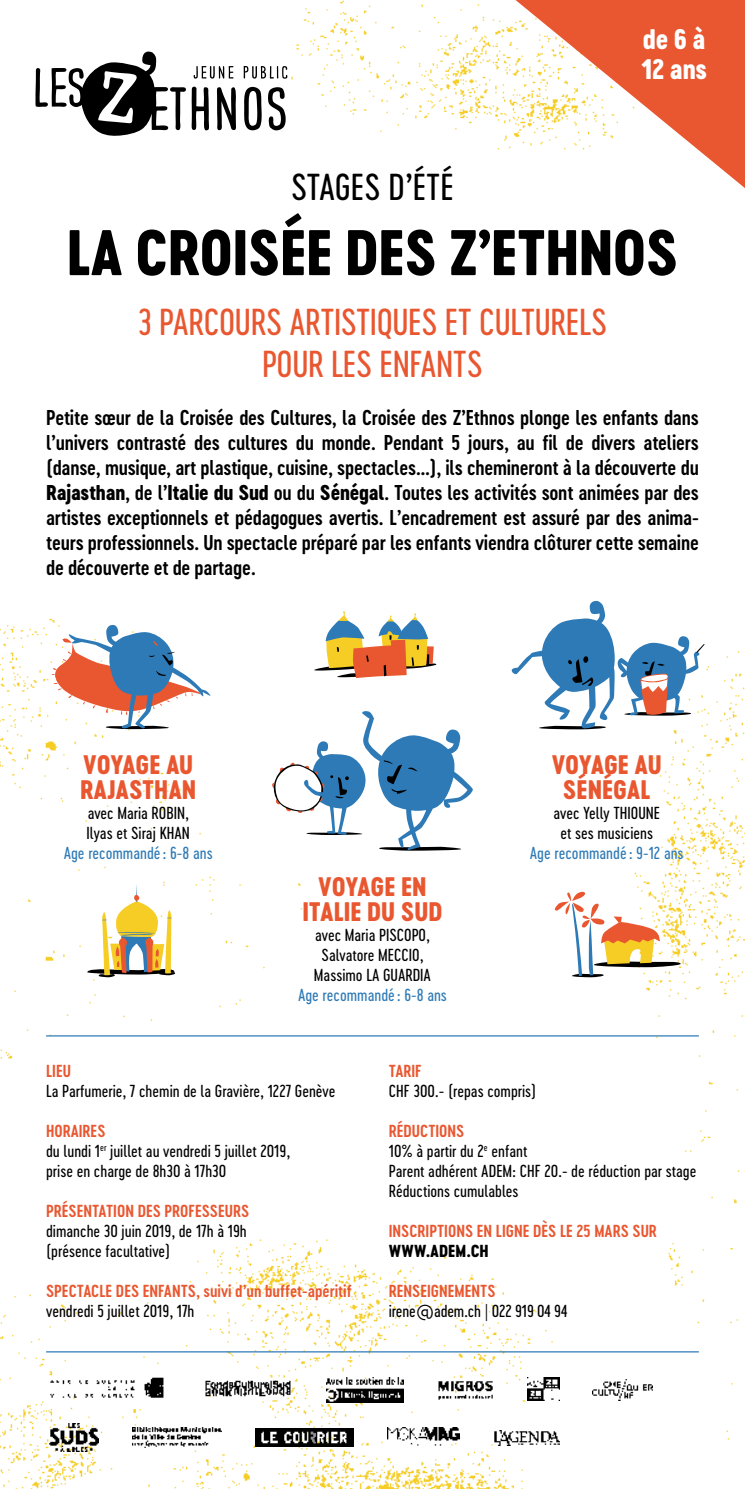
<style>
.page{position:relative;width:745px;height:1489px;background:#fff}
.page>*{position:absolute;margin:0;border:0;box-sizing:border-box;transform-origin:0 0}
.t1{font:60px "Cervo Neue Extra Bold Neue";letter-spacing:-.01em;color:#000}
.t2{font:35px/42px "Cervo Neue Regular Neue";letter-spacing:-.01em;color:#e95730;text-align:center}
.t3{font:35px "Cervo Neue Regular Neue";color:#000}
.t4{font:26.5px/29.8px "Cervo Neue Extra Bold Neue";letter-spacing:-.01em;color:#fff}
.t5{font:25px/25px "Cervo Neue Extra Bold Neue";color:#e95730;text-align:center}
.t6{font:20px/25px "Cervo Neue Semi Bold Neue";letter-spacing:-.01em;color:#000;text-align:justify}
.t7{font:16.25px/20px "Cervo Neue Regular Neue";color:#000}
.t8{font:16.25px "Cervo Neue Semi Bold Neue";color:#e95730}
.t9{font:16.25px "Cervo Neue Regular Neue";color:#2e7ab6}
.t10{font:16.25px "Cervo Neue Extra Bold Neue";color:#000}
.s1{font-family:"Cervo Neue Extra Bold Neue"}
</style>
<div class="page">
<img style="left:0;top:1239px;width:592px;height:249px">
<img style="left:287px;top:0;width:228px;height:150px">
<img style="left:0;top:618px;width:307px;height:441px">
<img style="left:592px;top:644px;width:152px;height:796px">
<svg style="left:35px;top:51px;width:252px;height:85px"></svg>
<img style="left:50px;top:1373px;width:120px;height:25px">
<img style="left:50px;top:1423px;width:48px;height:28px">
<img style="left:132px;top:1427px;width:90px;height:20px">
<img style="left:203px;top:1376px;width:90px;height:22px">
<img style="left:592px;top:1378px;width:60px;height:21px">
<img style="left:527px;top:1376px;width:31px;height:23px">
<img style="left:436px;top:1379px;width:57px;height:20px">
<img style="left:326px;top:1376px;width:77px;height:25px">
<svg style="left:515px;top:0;width:229px;height:188px"></svg>
<hr style="left:46px;top:1035px;width:652px;height:1px;background:#2e7ab6">
<hr style="left:46px;top:1351px;width:652px;height:1px;background:#2e7ab6">
<svg style="left:272px;top:710px;width:200px;height:140px"></svg>
<svg style="left:51px;top:624px;width:161px;height:105px"></svg>
<svg style="left:511px;top:601px;width:193px;height:128px"></svg>
<svg style="left:87px;top:883px;width:88px;height:94px"></svg>
<svg style="left:314px;top:611px;width:122px;height:67px"></svg>
<svg style="left:554px;top:891px;width:126px;height:86px"></svg>
<img style="left:387px;top:1427px;width:72px;height:20px">
<img style="left:493px;top:1429px;width:65px;height:16px">
<img style="left:255px;top:1428px;width:98px;height:18px">
<h3 class="t4" style="left:641px;top:24px;width:67px">de 6 à<br>12 ans</h3>
<h2 class="t3" style="left:291px;top:164px;width:164px">STAGES D’ÉTÉ</h2>
<h1 class="t1" style="left:67px;top:210px;width:613px">LA CROISÉE DES Z’ETHNOS</h1>
<h2 class="t2" style="left:138px;top:300px;width:470px">3 PARCOURS ARTISTIQUES ET CULTURELS<br>POUR LES ENFANTS</h2>
<p class="t6" style="left:46px;top:405px;width:654px">Petite sœur de la Croisée des Cultures, la Croisée des Z’Ethnos plonge les enfants dans l’univers contrasté des cultures du monde. Pendant 5 jours, au fil de divers ateliers (danse, musique, art plastique, cuisine, spectacles…), ils chemineront à la découverte du <span class="s1">Rajasthan</span>, de l’<span class="s1">Italie du Sud</span> ou du <span class="s1">Sénégal</span>. Toutes les activités sont animées par des artistes exceptionnels et pédagogues avertis. L’encadrement est assuré par des anima&shy;teurs professionnels. Un spectacle préparé par les enfants viendra clôturer cette semaine de découverte et de partage.</p>
<p class="t5" style="left:80px;top:752px;width:118px;text-align:left">VOYAGE AU<br>RAJASTHAN</p>
<p class="t7" style="left:86px;top:803px;width:105px">avec Maria ROBIN,<br>Ilyas et Siraj KHAN</p>
<p class="t9" style="left:64px;top:842px;width:150px">Age recommandé : 6-8 ans</p>
<p class="t5" style="left:302px;top:873px;width:142px">VOYAGE EN<br>ITALIE DU SUD</p>
<p class="t7" style="left:314px;top:924px;width:118px;text-align:center">avec Maria PISCOPO,<br>Salvatore MECCIO,<br>Massimo LA GUARDIA</p>
<p class="t9" style="left:298px;top:984px;width:150px">Age recommandé : 6-8 ans</p>
<p class="t5" style="left:551px;top:752px;width:111px">VOYAGE AU<br>SÉNÉGAL</p>
<p class="t7" style="left:553px;top:803px;width:108px;text-align:center">avec Yelly THIOUNE et ses musiciens</p>
<p class="t9" style="left:529px;top:842px;width:155px">Age recommandé : 9-12 ans</p>
<p class="t8" style="left:46px;top:1059px;width:26px">LIEU</p>
<p class="t7" style="left:46px;top:1080px;width:291px">La Parfumerie, 7 chemin de la Gravière, 1227 Genève</p>
<p class="t8" style="left:46px;top:1119px;width:61px">HORAIRES</p>
<p class="t7" style="left:46px;top:1140px;width:245px">du lundi 1<sup>er</sup> juillet au vendredi 5 juillet 2019, prise en charge de 8h30 à 17h30</p>
<p class="t8" style="left:46px;top:1199px;width:204px">PRÉSENTATION DES PROFESSEURS</p>
<p class="t7" style="left:46px;top:1220px;width:202px">dimanche 30 juin 2019, de 17h à 19h (présence facultative)</p>
<p class="t8" style="left:46px;top:1279px;width:307px">SPECTACLE DES ENFANTS, suivi d’un buffet-apéritif</p>
<p class="t7" style="left:46px;top:1300px;width:150px">vendredi 5 juillet 2019, 17h</p>
<p class="t8" style="left:388px;top:1059px;width:34px">TARIF</p>
<p class="t7" style="left:388px;top:1080px;width:149px">CHF 300.- (repas compris)</p>
<p class="t8" style="left:388px;top:1119px;width:77px">RÉDUCTIONS</p>
<p class="t7" style="left:388px;top:1140px;width:309px">10% à partir du 2<sup>e</sup> enfant<br>Parent adhérent ADEM: CHF 20.- de réduction par stage<br>Réductions cumulables</p>
<p class="t8" style="left:388px;top:1219px;width:269px">INSCRIPTIONS EN LIGNE DÈS LE 25 MARS SUR</p>
<p class="t10" style="left:388px;top:1239px;width:101px">WWW.ADEM.CH</p>
<p class="t8" style="left:388px;top:1279px;width:108px">RENSEIGNEMENTS</p>
<p class="t7" style="left:388px;top:1300px;width:180px">irene@adem.ch | 022 919 04 94</p>
</div>
